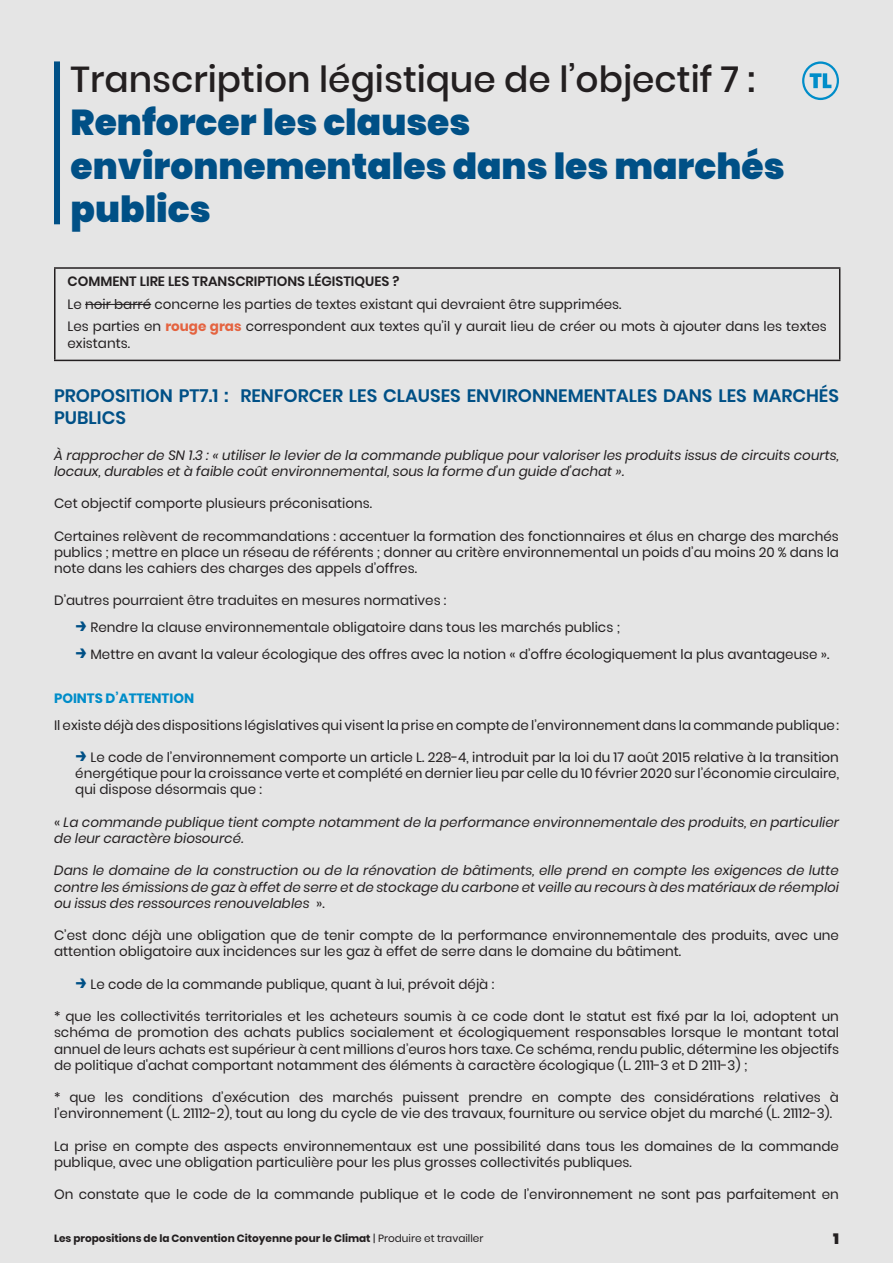
<style>
.page{position:relative;width:893px;height:1263px;background:#e5e5e5}
.page>*{position:absolute;margin:0;border:0;box-sizing:border-box;transform-origin:0 0}
.Tabs{font:900 36px/43.5px "Poppins";color:#005086}
.Tabs-2{font:500 36px "Poppins";color:#231f20}
.Petit_titre{font:600 18px/21.6px "Poppins";color:#005086}
.t1{font:900 15px "Poppins";color:#231f20}
.Petit_titre-2{font:13.5px/16.2px "Poppins";color:#231f20}
.t2{font:italic 13.5px/16.2px "Poppins";color:#231f20}
.Petit_titre-3{font:600 13.5px "Poppins";color:#231f20}
.t3{font:700 13.5px "Poppins";color:#008dc9}
.t4{font:700 10.5px "Poppins";color:#231f20}
.s1{font-weight:700;color:#e46340}
.s2{font-family:"Montserrat";font-weight:700;font-size:21px;color:#005086}
.s3{font-style:normal}
.s4{font-weight:400}
</style>
<div class="page">
<div style="left:54px;top:61px;width:6px;height:163px;background:#005086"></div>
<hr style="left:54px;top:267px;width:786px;height:2px;background:#231f20">
<hr style="left:54px;top:269px;width:2px;height:91px;background:#231f20">
<hr style="left:839px;top:269px;width:1px;height:91px;background:#231f20">
<hr style="left:54px;top:360px;width:786px;height:1px;background:#231f20">
<hr style="left:85px;top:304px;width:66px;height:1px;background:#231f20">
<svg style="left:802px;top:61px;width:37px;height:39px"></svg>
<p class="Tabs-2" style="left:71px;top:58px;width:686px">Transcription légistique de l’objectif 7 :</p>
<p class="Tabs" style="left:71px;top:101px;width:715px">Renforcer les clauses environnementales dans les marchés publics</p>
<p class="Petit_titre-3" style="left:68px;top:274px;width:333px">COMMENT LIRE LES TRANSCRIPTIONS LÉGISTIQUES ?</p>
<p class="Petit_titre-2" style="left:68px;top:296px;width:555px">Le noir barré concerne les parties de textes existant qui devraient être supprimées.</p>
<p class="Petit_titre-2" style="left:68px;top:319px;width:761px">Les parties en <span class="s1">rouge gras</span> correspondent aux textes qu’il y aurait lieu de créer ou mots à ajouter dans les textes existants.</p>
<p class="Petit_titre" style="left:54px;top:385px;width:786px">PROPOSITION PT7.1 : RENFORCER LES CLAUSES ENVIRONNEMENTALES DANS LES MARCHÉS<br>PUBLICS</p>
<p class="t2" style="left:54px;top:447px;width:786px">À rapprocher de SN 1.3 : « utiliser le levier de la commande publique pour valoriser les produits issus de circuits courts, locaux, durables et à faible coût environnemental, sous la forme d’un guide d’achat ».</p>
<p class="Petit_titre-2" style="left:54px;top:495px;width:319px">Cet objectif comporte plusieurs préconisations.</p>
<p class="Petit_titre-2" style="left:54px;top:528px;width:786px;text-align:justify">Certaines relèvent de recommandations : accentuer la formation des fonctionnaires et élus en charge des marchés publics ; mettre en place un réseau de référents ; donner au critère environnemental un poids d’au moins 20 % dans la note dans les cahiers des charges des appels d’offres.</p>
<p class="Petit_titre-2" style="left:54px;top:593px;width:394px">D’autres pourraient être traduites en mesures normatives :</p>
<p class="Petit_titre-2" style="left:75px;top:620px;width:546px"><span class="s2">→</span> Rendre la clause environnementale obligatoire dans tous les marchés publics ;</p>
<p class="Petit_titre-2" style="left:75px;top:647px;width:756px"><span class="s2">→</span> Mettre en avant la valeur écologique des offres avec la notion « d’offre écologiquement la plus avantageuse ».</p>
<p class="t3" style="left:54px;top:690px;width:142px">POINTS D’ATTENTION</p>
<p class="Petit_titre-2" style="left:54px;top:717px;width:786px">Il existe déjà des dispositions législatives qui visent la prise en compte de l’environnement dans la commande publique:</p>
<p class="Petit_titre-2" style="left:75px;top:749px;width:765px;text-align:justify"><span class="s2">→</span> Le code de l’environnement comporte un article L. 228-4, introduit par la loi du 17 août 2015 relative à la transition énergétique pour la croissance verte et complété en dernier lieu par celle du 10 février 2020 sur l’économie circulaire, qui dispose désormais que :</p>
<p class="t2" style="left:54px;top:814px;width:786px"><span class="s3">«</span> La commande publique tient compte notamment de la performance environnementale des produits, en particulier de leur caractère biosourcé.</p>
<p class="t2" style="left:54px;top:863px;width:787px;text-align:justify">Dans le domaine de la construction ou de la rénovation de bâtiments, elle prend en compte les exigences de lutte contre les émissions de gaz à effet de serre et de stockage du carbone et veille au recours à des matériaux de réemploi ou issus des ressources renouvelables <span class="s3">».</span></p>
<p class="Petit_titre-2" style="left:54px;top:927px;width:786px">C’est donc déjà une obligation que de tenir compte de la performance environnementale des produits, avec une attention obligatoire aux incidences sur les gaz à effet de serre dans le domaine du bâtiment.</p>
<p class="Petit_titre-2" style="left:75px;top:976px;width:421px"><span class="s2">→</span> Le code de la commande publique, quant à lui, prévoit déjà :</p>
<p class="Petit_titre-2" style="left:54px;top:1008px;width:786px;text-align:justify">* que les collectivités territoriales et les acheteurs soumis à ce code dont le statut est fixé par la loi, adoptent un schéma de promotion des achats publics socialement et écologiquement responsables lorsque le montant total annuel de leurs achats est supérieur à cent millions d’euros hors taxe. Ce schéma, rendu public, détermine les objectifs de politique d'achat comportant notamment des éléments à caractère écologique (L. 2111-3 et D 2111-3) ;</p>
<p class="Petit_titre-2" style="left:54px;top:1089px;width:786px">* que les conditions d’exécution des marchés puissent prendre en compte des considérations relatives à l’environnement (L. 21112-2), tout au long du cycle de vie des travaux, fourniture ou service objet du marché (L. 21112-3).</p>
<p class="Petit_titre-2" style="left:54px;top:1138px;width:786px">La prise en compte des aspects environnementaux est une possibilité dans tous les domaines de la commande publique, avec une obligation particulière pour les plus grosses collectivités publiques.</p>
<p class="Petit_titre-2" style="left:54px;top:1187px;width:786px">On constate que le code de la commande publique et le code de l’environnement ne sont pas parfaitement en</p>
<p class="t4" style="left:54px;top:1232px;width:431px">Les propositions de la Convention Citoyenne pour le Climat <span class="s4">| Produire et travailler</span></p>
<p class="t1" style="left:833px;top:1230px;width:7px">1</p>
</div>
